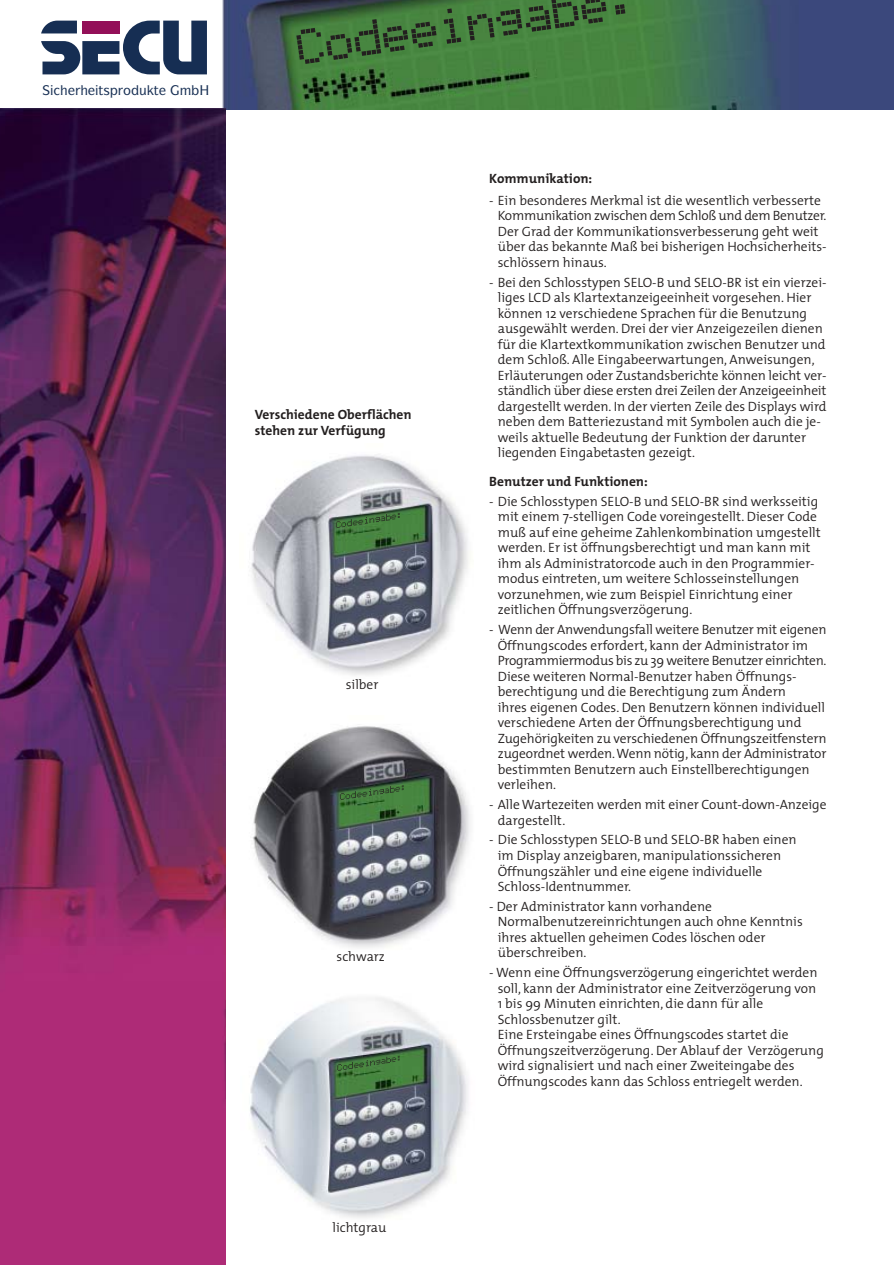
<style>
.page{position:relative;width:894px;height:1265px;background:#fff}
.page>*{position:absolute;margin:0;border:0;box-sizing:border-box;transform-origin:0 0}
.t1{font:300 13.5px/15.5px "The Mix";color:#231f1f}
.t2{font:700 13.5px/16.2px "The Mix";color:#231f1f}
.t3{font:500 13.35px "Symbol";color:#162e53}
</style>
<div class="page">
<img style="left:0;top:0;width:894px;height:109px">
<img style="left:0;top:109px;width:225px;height:1155px">
<svg style="left:41px;top:21px;width:166px;height:53px"></svg>
<img style="left:252px;top:726px;width:218px;height:222px">
<img style="left:250px;top:997px;width:218px;height:221px">
<img style="left:251px;top:455px;width:217px;height:220px">
<svg style="left:296px;top:19px;width:141px;height:45px"></svg>
<svg style="left:444px;top:8px;width:17px;height:36px"></svg>
<svg style="left:615px;top:4px;width:10px;height:11px"></svg>
<svg style="left:467px;top:0;width:139px;height:40px"></svg>
<svg style="left:336px;top:513px;width:64px;height:15px"></svg>
<svg style="left:340px;top:785px;width:64px;height:15px"></svg>
<svg style="left:337px;top:1055px;width:63px;height:16px"></svg>
<svg style="left:43px;top:85px;width:55px;height:10px"></svg>
<svg style="left:111px;top:87px;width:12px;height:10px"></svg>
<svg style="left:132px;top:85px;width:6px;height:10px"></svg>
<svg style="left:148px;top:85px;width:17px;height:10px"></svg>
<svg style="left:171px;top:85px;width:37px;height:10px"></svg>
<p class="t3" style="left:99px;top:85px;width:62px">▼▲ □◆▼</p>
<p class="t2" style="left:255px;top:407px;width:158px">Verschiedene Oberflächen stehen zur Verfügung</p>
<p class="t1" style="left:346px;top:678px;width:34px">silber</p>
<p class="t1" style="left:337px;top:949px;width:50px">schwarz</p>
<p class="t1" style="left:332px;top:1220px;width:55px">lichtgrau</p>
<p class="t2" style="left:489px;top:171px;width:105px">Kommunikation:</p>
<p class="t1" style="left:498px;top:194px;width:330px;text-indent:-9px">- Ein besonderes Merkmal ist die wesentlich verbesserte Kommunikation zwischen dem Schloß und dem Benutzer.<br>Der Grad der Kommunikationsverbesserung geht weit über das bekannte Maß bei bisherigen Hochsicherheits&shy;schlössern hinaus.</p>
<p class="t1" style="left:498px;top:276px;width:330px;text-indent:-9px">- Bei den Schlosstypen SELO-B und SELO-BR ist ein vierzei&shy;liges LCD als Klartextanzeigeeinheit vorgesehen. Hier können 12 verschiedene Sprachen für die Benutzung ausgewählt werden. Drei der vier Anzeigezeilen dienen für die Klartextkommunikation zwischen Benutzer und dem Schloß. Alle Eingabeerwartungen, Anweisungen, Erläuterungen oder Zustandsberichte können leicht ver&shy;ständlich über diese ersten drei Zeilen der Anzeigeeinheit dargestellt werden. In der vierten Zeile des Displays wird neben dem Batteriezustand mit Symbolen auch die je&shy;weils aktuelle Bedeutung der Funktion der darunter liegenden Eingabetasten gezeigt.</p>
<p class="t2" style="left:489px;top:474px;width:160px">Benutzer und Funktionen:</p>
<p class="t1" style="left:498px;top:494px;width:325px;text-indent:-9px">- Die Schlosstypen SELO-B und SELO-BR sind werksseitig mit einem 7-stelligen Code voreingestellt. Dieser Code muß auf eine geheime Zahlenkombination umgestellt werden. Er ist öffnungsberechtigt und man kann mit ihm als Administratorcode auch in den Programmier&shy;modus eintreten, um weitere Schlosseinstellungen vorzunehmen, wie zum Beispiel Einrichtung einer zeitlichen Öffnungsverzögerung.</p>
<p class="t1" style="left:498px;top:623px;width:330px;text-indent:-9px">- Wenn der Anwendungsfall weitere Benutzer mit eigenen Öffnungscodes erfordert, kann der Administrator im Programmiermodus bis zu 39 weitere Benutzer einrichten.<br>Diese weiteren Normal-Benutzer haben Öffnungs&shy;berechtigung und die Berechtigung zum Ändern<br>ihres eigenen Codes. Den Benutzern können individuell verschiedene Arten der Öffnungsberechtigung und Zugehörigkeiten zu verschiedenen Öffnungszeitfenstern zugeordnet werden. Wenn nötig, kann der Administrator bestimmten Benutzern auch Einstellberechtigungen verleihen.</p>
<p class="t1" style="left:498px;top:798px;width:330px;text-indent:-9px">- Alle Wartezeiten werden mit einer Count-down-Anzeige dargestellt.</p>
<p class="t1" style="left:498px;top:833px;width:300px;text-indent:-9px">- Die Schlosstypen SELO-B und SELO-BR haben einen im Display anzeigbaren, manipulationssicheren Öffnungszähler und eine eigene individuelle Schloss-Identnummer.</p>
<p class="t1" style="left:498px;top:900px;width:307px;text-indent:-9px">- Der Administrator kann vorhandene Normalbenutzereinrichtungen auch ohne Kenntnis ihres aktuellen geheimen Codes löschen oder überschreiben.</p>
<p class="t1" style="left:498px;top:966px;width:328px;text-indent:-9px">- Wenn eine Öffnungsverzögerung eingerichtet werden soll, kann der Administrator eine Zeitverzögerung von 1 bis 99 Minuten einrichten, die dann für alle Schlossbenutzer gilt.<br>Eine Ersteingabe eines Öffnungscodes startet die Öffnungszeitverzögerung. Der Ablauf der Verzögerung wird signalisiert und nach einer Zweiteingabe des Öffnungscodes kann das Schloss entriegelt werden.</p>
</div>
